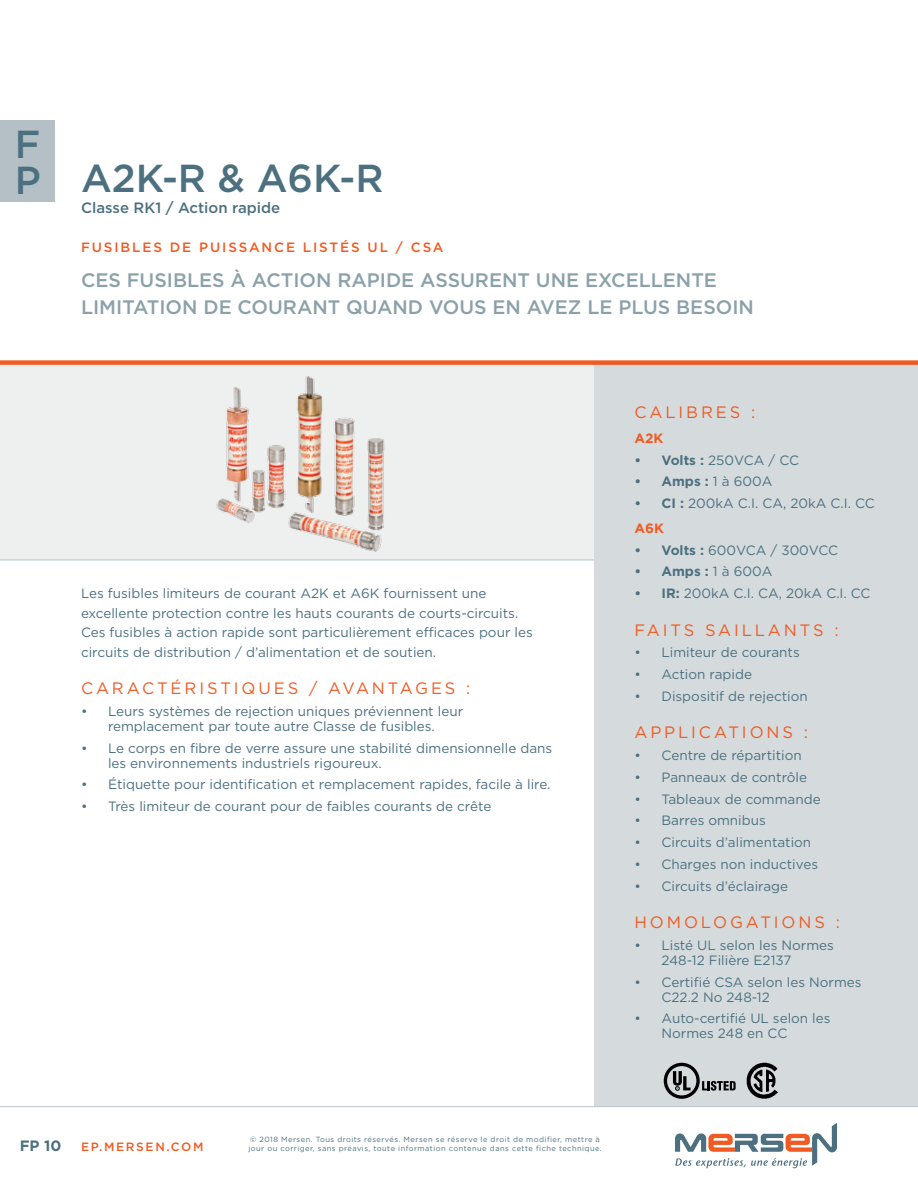
<style>
.page{position:relative;width:918px;height:1188px;background:#fff}
.page>*{position:absolute;margin:0;border:0;box-sizing:border-box;transform-origin:0 0}
.t1{font:500 39px/36px "Gotham";color:#4c7080}
.t2{font:500 19.5px/27px "Gotham";color:#8ba1a9}
.t3{font:16.5px "Gotham";letter-spacing:.175em;color:#f15a22}
.t4{font:500 15px "Gotham";color:#4c7080}
.t5{font:700 15px "Gotham";color:#4c7080}
.t6{font:13.5px/15px "Gotham";color:#4c7080}
.t7{font:500 13.5px "Gotham";letter-spacing:.14em;color:#f15a22}
.t8{font:700 13.5px "Gotham";color:#4c7080}
.t9{font:700 13.5px "Gotham";color:#f15a22}
.t10{font:500 12px "Gotham";letter-spacing:.14em;color:#f15a22}
.t11{font:7.5px/9px "Gotham";letter-spacing:.06em;color:#4c7080}
.s1{font-weight:700}
.s2{font-weight:400}
.s3{font-weight:700;color:#f15a22}
</style>
<div class="page">
<svg style="left:675px;top:1123px;width:162px;height:45px"></svg>
<div style="left:0;top:365px;width:594px;height:195px;background:#eef0f0"></div>
<div style="left:594px;top:365px;width:324px;height:742px;background:#d5dbdd"></div>
<div style="left:0;top:360px;width:918px;height:5px;background:#f15a22"></div>
<hr style="left:0;top:560px;width:594px;height:1px;background:#bec8cd">
<hr style="left:0;top:1106px;width:918px;height:1px;background:#bec8cd">
<div style="left:0;top:121px;width:55px;height:81px;background:#b4c0c5"></div>
<img style="left:216px;top:387px;width:29px;height:135px">
<img style="left:245px;top:376px;width:140px;height:176px">
<img style="left:746px;top:1063px;width:32px;height:36px">
<svg style="left:664px;top:1063px;width:72px;height:36px"></svg>
<h1 class="t1" style="left:15px;top:125px;width:28px">F<br>P</h1>
<h1 class="t1" style="left:81px;top:160px;width:304px">A2K-R &amp; A6K-R</h1>
<p class="t4" style="left:81px;top:198px;width:201px">Classe RK1 / Action rapide</p>
<p class="t7" style="left:81px;top:239px;width:364px">FUSIBLES DE PUISSANCE LISTÉS UL / CSA</p>
<h2 class="t2" style="left:81px;top:266px;width:675px">CES FUSIBLES À ACTION RAPIDE ASSURENT UNE EXCELLENTE<br>LIMITATION DE COURANT QUAND VOUS EN AVEZ LE PLUS BESOIN</h2>
<p class="t6" style="left:81px;top:583px;width:453px;line-height:19.5px">Les fusibles limiteurs de courant A2K et A6K fournissent une excellente protection contre les hauts courants de courts-circuits.<br>Ces fusibles à action rapide sont particulièrement efficaces pour les circuits de distribution / d’alimentation et de soutien.</p>
<p class="t3" style="left:81px;top:678px;width:391px">CARACTÉRISTIQUES / AVANTAGES :</p>
<p class="t6" style="left:81px;top:703px;width:384px;text-align:center">• Leurs systèmes de rejection uniques préviennent leur remplacement par toute autre Classe de fusibles.</p>
<p class="t6" style="left:108px;top:740px;width:446px;text-indent:-27px">• Le corps en fibre de verre assure une stabilité dimensionnelle dans les environnements industriels rigoureux.</p>
<p class="t6" style="left:81px;top:777px;width:471px">• Étiquette pour identification et remplacement rapides, facile à lire.</p>
<p class="t6" style="left:81px;top:798px;width:412px">• Très limiteur de courant pour de faibles courants de crête</p>
<p class="t3" style="left:634px;top:402px;width:122px">CALIBRES :</p>
<p class="t9" style="left:634px;top:429px;width:30px">A2K</p>
<p class="t6" style="left:634px;top:452px;width:166px"><span class="s1">• Volts :</span> 250VCA / CC</p>
<p class="t8" style="left:634px;top:473px;width:139px">• Amps : <span class="s2">1 à 600A</span></p>
<p class="t6" style="left:634px;top:491px;width:242px;line-height:24.8px"><span class="s1">• CI :</span> 200kA C.I. CA, 20kA C.I. CC<br><span class="s3">A6K</span></p>
<p class="t6" style="left:634px;top:542px;width:205px"><span class="s1">• Volts :</span> 600VCA / 300VCC</p>
<p class="t8" style="left:634px;top:563px;width:139px">• Amps : <span class="s2">1 à 600A</span></p>
<p class="t6" style="left:634px;top:586px;width:238px"><span class="s1">• IR:</span> 200kA C.I. CA, 20kA C.I. CC</p>
<p class="t3" style="left:634px;top:619px;width:206px">FAITS SAILLANTS :</p>
<p class="t6" style="left:634px;top:645px;width:167px">• Limiteur de courants</p>
<p class="t6" style="left:634px;top:667px;width:119px">• Action rapide</p>
<p class="t6" style="left:634px;top:688px;width:175px">• Dispositif de rejection</p>
<p class="t3" style="left:634px;top:722px;width:175px">APPLICATIONS :</p>
<p class="t6" style="left:634px;top:748px;width:169px">• Centre de répartition</p>
<p class="t6" style="left:634px;top:769px;width:174px">• Panneaux de contrôle</p>
<p class="t6" style="left:634px;top:791px;width:188px">• Tableaux de commande</p>
<p class="t6" style="left:634px;top:813px;width:133px">• Barres omnibus</p>
<p class="t6" style="left:634px;top:835px;width:178px">• Circuits d’alimentation</p>
<p class="t6" style="left:634px;top:856px;width:185px">• Charges non inductives</p>
<p class="t6" style="left:634px;top:878px;width:155px">• Circuits d’éclairage</p>
<p class="t3" style="left:634px;top:912px;width:207px">HOMOLOGATIONS :</p>
<p class="t6" style="left:662px;top:937px;width:174px;text-indent:-27px">• Listé UL selon les Normes<br>248-12 Filière E2137</p>
<p class="t6" style="left:662px;top:974px;width:202px;text-indent:-27px">• Certifié CSA selon les Normes<br>C22.2 No 248-12</p>
<p class="t6" style="left:662px;top:1011px;width:171px;text-indent:-27px">• Auto-certifié UL selon les<br>Normes 248 en CC</p>
<p class="t5" style="left:20px;top:1135px;width:43px">FP 10</p>
<p class="t10" style="left:81px;top:1139px;width:124px">EP.MERSEN.COM</p>
<p class="t11" style="left:248px;top:1135px;width:355px">© 2018 Mersen. Tous droits réservés. Mersen se réserve le droit de modifier, mettre à jour ou corriger, sans préavis, toute information contenue dans cette fiche technique.</p>
</div>
